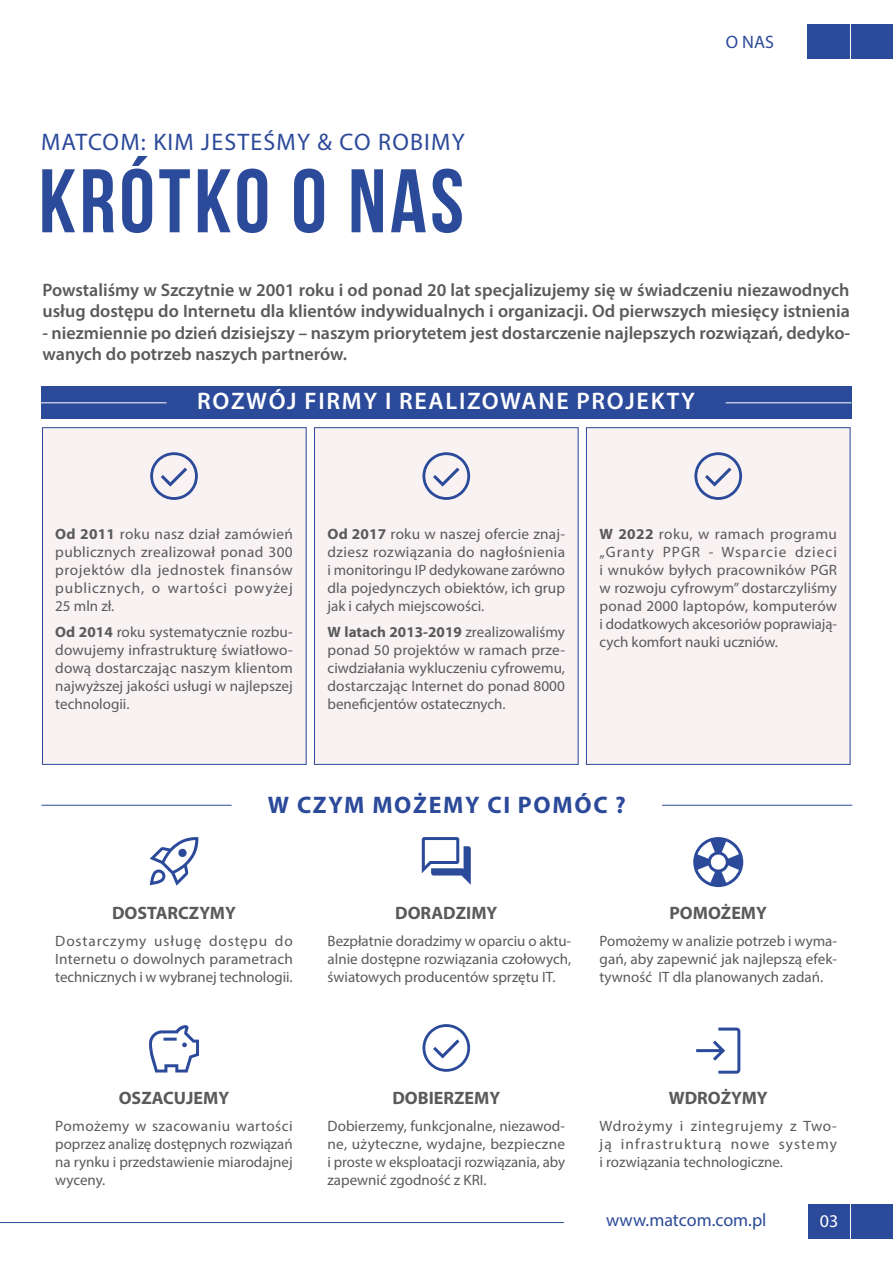
<style>
.page{position:relative;width:893px;height:1263px;background:#fff}
.page>*{position:absolute;margin:0;border:0;box-sizing:border-box;transform-origin:0 0}
.t1{font:90px "Bebas Neue";letter-spacing:.04em;color:#2c4a9a}
.t2{font:600 24px "Myriad Pro";letter-spacing:.07em;color:#fff}
.t3{font:24px "Myriad Pro";letter-spacing:.05em;color:#2c4a9a}
.t4{font:700 24px "Myriad Pro";letter-spacing:.07em;color:#2c4a9a}
.t5{font:600 18px/21.6px "Myriad Pro";color:#5a5a5b}
.t6{font:700 18px "Myriad Pro";color:#5a5a5b}
.t7{font:18px "Myriad Pro";color:#2c4a9a}
.t8{font:18px "Myriad Pro";color:#fff}
.t9{font:15px/18px "Myriad Pro";color:#5a5a5b;text-align:justify}
.s1{font-weight:700}
</style>
<div class="page">
<div style="left:808px;top:1204px;width:85px;height:35px;background:#2c4a9a"></div>
<hr style="left:850px;top:1204px;width:1px;height:35px;background:#fff">
<hr style="left:0;top:1222px;width:564px;height:1px;background:#2c4a9a">
<div style="left:586px;top:427px;width:264px;height:337px;background:#f8f2f3"></div>
<div style="left:314px;top:427px;width:264px;height:337px;background:#f8f2f3"></div>
<div style="left:42px;top:427px;width:265px;height:337px;background:#f8f2f3"></div>
<div style="left:42px;top:427px;width:265px;height:338px;border:1px solid #2c4a9a"></div>
<div style="left:314px;top:427px;width:264px;height:338px;border:1px solid #2c4a9a"></div>
<div style="left:586px;top:427px;width:264px;height:338px;border:1px solid #2c4a9a"></div>
<svg style="left:422px;top:1024px;width:48px;height:48px"></svg>
<svg style="left:422px;top:452px;width:48px;height:48px"></svg>
<svg style="left:150px;top:452px;width:48px;height:48px"></svg>
<svg style="left:694px;top:452px;width:48px;height:48px"></svg>
<svg style="left:696px;top:1027px;width:44px;height:47px"></svg>
<svg style="left:149px;top:1025px;width:50px;height:47px"></svg>
<svg style="left:693px;top:837px;width:50px;height:50px"></svg>
<svg style="left:150px;top:837px;width:49px;height:49px"></svg>
<svg style="left:422px;top:837px;width:49px;height:48px"></svg>
<div style="left:41px;top:386px;width:810px;height:33px;background:#2c4a9a"></div>
<hr style="left:41px;top:402px;width:126px;height:1px;background:#fff">
<hr style="left:726px;top:402px;width:125px;height:1px;background:#fff">
<hr style="left:41px;top:805px;width:191px;height:1px;background:#2c4a9a">
<hr style="left:662px;top:805px;width:190px;height:1px;background:#2c4a9a">
<div style="left:808px;top:24px;width:85px;height:35px;background:#2c4a9a"></div>
<hr style="left:850px;top:24px;width:1px;height:35px;background:#fff">
<h2 class="t3" style="left:41px;top:127px;width:425px">MATCOM: KIM JESTEŚMY &amp; CO ROBIMY</h2>
<h1 class="t1" style="left:39px;top:152px;width:427px">KRÓTKO O NAS</h1>
<p class="t7" style="left:726px;top:31px;width:49px">O NAS</p>
<p class="t5" style="left:43px;top:278px;width:809px">Powstaliśmy w Szczytnie w 2001 roku i od ponad 20 lat specjalizujemy się w świadczeniu niezawodnych usług dostępu do Internetu dla klientów indywidualnych i organizacji. Od pierwszych miesięcy istnienia</p>
<p class="t5" style="left:43px;top:321px;width:809px">- niezmiennie po dzień dzisiejszy – naszym priorytetem jest dostarczenie najlepszych rozwiązań, dedyko&shy;wanych do potrzeb naszych partnerów.</p>
<h2 class="t2" style="left:197px;top:386px;width:499px">ROZWÓJ FIRMY I REALIZOWANE PROJEKTY</h2>
<p class="t9" style="left:328px;top:524px;width:239px"><span class="s1">Od 2017</span> roku w naszej ofercie znaj&shy;dziesz rozwiązania do nagłośnienia i monitoringu IP dedykowane zarówno dla pojedynczych obiektów, ich grup jak i całych miejscowości.</p>
<p class="t9" style="left:599px;top:524px;width:239px"><span class="s1">W 2022</span> roku, w ramach programu „Granty PPGR - Wsparcie dzieci i wnuków byłych pracowników PGR w rozwoju cyfrowym” dostarczyliśmy ponad 2000 laptopów, komputerów i dodatkowych akcesoriów poprawiają&shy;cych komfort nauki uczniów.</p>
<p class="t9" style="left:55px;top:524px;width:239px"><span class="s1">Od 2011</span> roku nasz dział zamówień publicznych zrealizował ponad 300 projektów dla jednostek finansów publicznych, o wartości powyżej 25 mln zł.</p>
<p class="t9" style="left:55px;top:623px;width:239px"><span class="s1">Od 2014</span> roku systematycznie rozbu&shy;dowujemy infrastrukturę światłowo&shy;dową dostarczając naszym klientom najwyższej jakości usługi w najlepszej technologii.</p>
<p class="t9" style="left:328px;top:623px;width:239px"><span class="s1">W latach 2013-2019</span> zrealizowaliśmy ponad 50 projektów w ramach prze&shy;ciwdziałania wykluczeniu cyfrowemu, dostarczając Internet do ponad 8000 beneficjentów ostatecznych.</p>
<h2 class="t4" style="left:268px;top:790px;width:359px">W CZYM MOŻEMY CI POMÓC ?</h2>
<p class="t6" style="left:112px;top:901px;width:125px">DOSTARCZYMY</p>
<p class="t6" style="left:395px;top:901px;width:104px">DORADZIMY</p>
<p class="t6" style="left:669px;top:901px;width:99px">POMOŻEMY</p>
<p class="t9" style="left:55px;top:932px;width:239px">Dostarczymy usługę dostępu do Internetu o dowolnych parametrach technicznych i w wybranej technologii.</p>
<p class="t9" style="left:328px;top:932px;width:245px">Bezpłatnie doradzimy w oparciu o aktu&shy;alnie dostępne rozwiązania czołowych, światowych producentów sprzętu IT.</p>
<p class="t9" style="left:599px;top:932px;width:239px">Pomożemy w analizie potrzeb i wyma&shy;gań, aby zapewnić jak najlepszą efek&shy;tywność IT dla planowanych zadań.</p>
<p class="t6" style="left:119px;top:1086px;width:112px">OSZACUJEMY</p>
<p class="t6" style="left:392px;top:1086px;width:109px">DOBIERZEMY</p>
<p class="t6" style="left:669px;top:1086px;width:101px">WDROŻYMY</p>
<p class="t9" style="left:55px;top:1117px;width:239px">Pomożemy w szacowaniu wartości poprzez analizę dostępnych rozwiązań na rynku i przedstawienie miarodajnej wyceny.</p>
<p class="t9" style="left:328px;top:1117px;width:239px">Dobierzemy, funkcjonalne, niezawod&shy;ne, użyteczne, wydajne, bezpieczne i proste w eksploatacji rozwiązania, aby zapewnić zgodność z KRI.</p>
<p class="t9" style="left:599px;top:1117px;width:239px">Wdrożymy i zintegrujemy z Two&shy;ją infrastrukturą nowe systemy i rozwiązania technologiczne.</p>
<p class="t7" style="left:606px;top:1208px;width:162px">www.matcom.com.pl</p>
<p class="t8" style="left:820px;top:1210px;width:20px">03</p>
</div>
